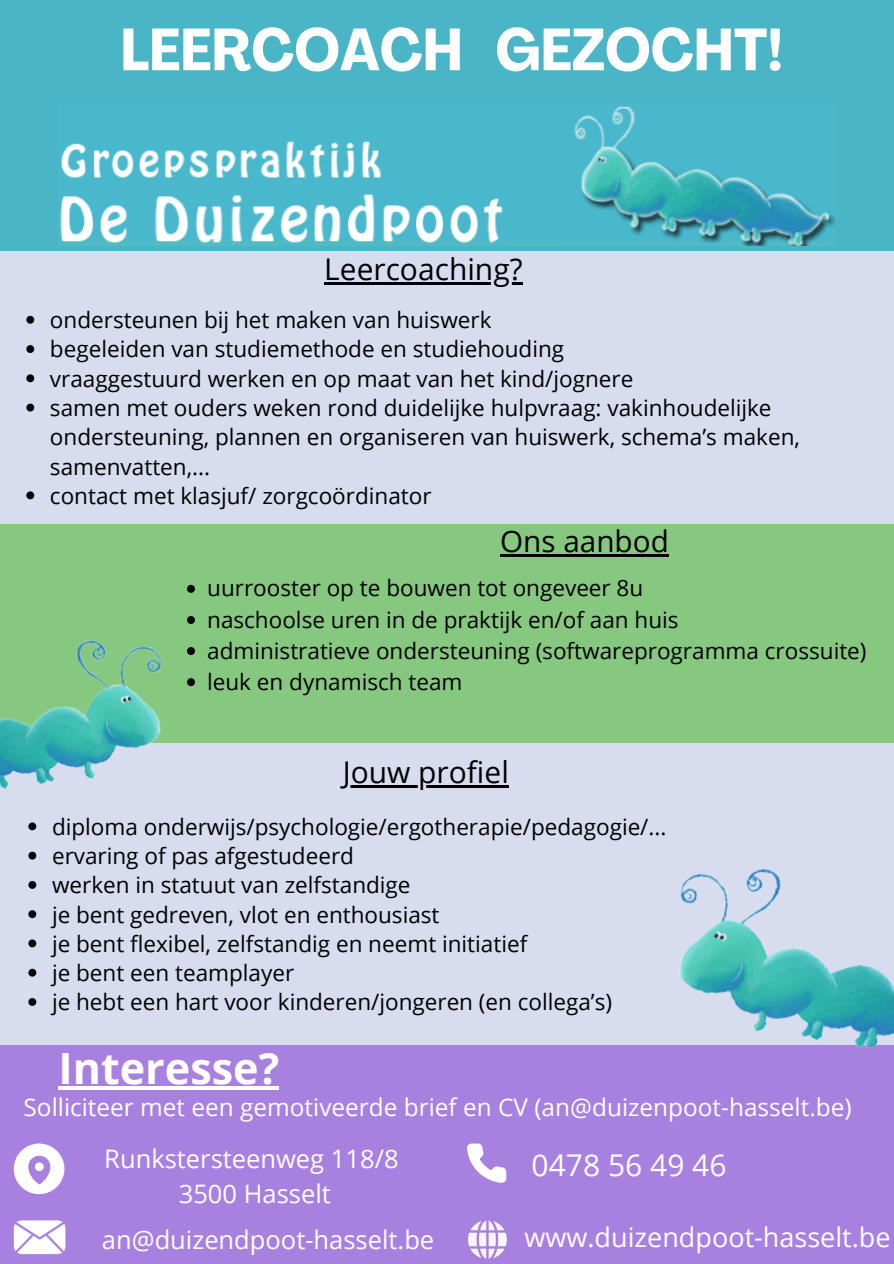
<style>
.page{position:relative;width:894px;height:1264px;background:#fff}
.page>*{position:absolute;margin:0;border:0;box-sizing:border-box;transform-origin:0 0}
.t1{font:700 condensed 58.5px "Agrandir";color:#fff}
.t2{font:700 43.05px "Open Sans";color:#fff}
.t3{font:30px "Open Sans";color:#000}
.t4{font:30px "Open Sans";color:#fff}
.t5{font:29.85px "Open Sans";color:#000}
.t6{font:29.7px "Open Sans";color:#000}
.t7{font:27px "Open Sans";color:#fff}
.t8{font:25.5px "Open Sans";color:#fff}
.t9{font:24.3px "Open Sans";color:#fff}
.t10{font:22.5px/29.2px "Open Sans";color:#000}
</style>
<div class="page">
<div style="left:0;top:0;width:893px;height:1263px;background:#4bb5c8"></div>
<div style="left:0;top:496px;width:893px;height:258px;background:#87c880"></div>
<div style="left:0;top:742px;width:893px;height:338px;background:#d7ddee"></div>
<div style="left:0;top:1045px;width:893px;height:218px;background:#a880e0"></div>
<svg style="left:14px;top:1220px;width:51px;height:33px"></svg>
<svg style="left:468px;top:1220px;width:38px;height:38px"></svg>
<svg style="left:467px;top:1143px;width:39px;height:39px"></svg>
<svg style="left:14px;top:1143px;width:50px;height:51px"></svg>
<img style="left:60px;top:106px;width:775px;height:139px">
<div style="left:0;top:251px;width:893px;height:272px;background:#d7ddee"></div>
<hr style="left:324px;top:282px;width:198px;height:2px;background:#000">
<svg style="left:26px;top:316px;width:8px;height:8px"></svg>
<svg style="left:26px;top:345px;width:8px;height:8px"></svg>
<svg style="left:26px;top:374px;width:8px;height:8px"></svg>
<svg style="left:26px;top:403px;width:8px;height:8px"></svg>
<svg style="left:26px;top:491px;width:8px;height:8px"></svg>
<img style="left:0;top:640px;width:178px;height:149px">
<hr style="left:342px;top:785px;width:167px;height:2px;background:#000">
<svg style="left:28px;top:822px;width:8px;height:8px"></svg>
<svg style="left:28px;top:851px;width:8px;height:8px"></svg>
<svg style="left:28px;top:881px;width:8px;height:7px"></svg>
<svg style="left:28px;top:910px;width:8px;height:8px"></svg>
<svg style="left:28px;top:939px;width:8px;height:8px"></svg>
<svg style="left:28px;top:968px;width:8px;height:8px"></svg>
<svg style="left:28px;top:998px;width:8px;height:7px"></svg>
<img style="left:679px;top:868px;width:214px;height:181px">
<svg style="left:59px;top:1086px;width:220px;height:3px"></svg>
<hr style="left:500px;top:554px;width:168px;height:2px;background:#000">
<svg style="left:187px;top:585px;width:8px;height:8px"></svg>
<svg style="left:187px;top:616px;width:8px;height:8px"></svg>
<svg style="left:187px;top:647px;width:8px;height:8px"></svg>
<svg style="left:187px;top:678px;width:8px;height:8px"></svg>
<h3 class="t1" style="left:120px;top:26px;width:663px">LEERCOACH GEZOCHT!</h3>
<h1 class="t3" style="left:324px;top:248px;width:200px">Leercoaching?</h1>
<p class="t10" style="left:50px;top:305px;width:443px">ondersteunen bij het maken van huiswerk</p>
<h3 class="t10" style="left:50px;top:334px;width:515px">begeleiden van studiemethode en studiehouding</h3>
<p class="t10" style="left:50px;top:363px;width:584px">vraaggestuurd werken en op maat van het kind/jognere</p>
<p class="t10" style="left:50px;top:392px;width:751px">samen met ouders weken rond duidelijke hulpvraag: vakinhoudelijke ondersteuning, plannen en organiseren van huiswerk, schema’s maken, samenvatten,...</p>
<p class="t10" style="left:50px;top:480px;width:383px">contact met klasjuf/ zorgcoördinator</p>
<p class="t6" style="left:500px;top:520px;width:170px">Ons aanbod</p>
<p class="t10" style="left:207px;top:573px;width:437px">uurrooster op te bouwen tot ongeveer 8u</p>
<h2 class="t10" style="left:207px;top:604px;width:473px">naschoolse uren in de praktijk en/of aan huis</h2>
<h4 class="t10" style="left:207px;top:635px;width:660px">administratieve ondersteuning (softwareprogramma crossuite)</h4>
<p class="t10" style="left:207px;top:666px;width:257px">leuk en dynamisch team</p>
<p class="t5" style="left:342px;top:751px;width:168px">Jouw profiel</p>
<p class="t10" style="left:52px;top:811px;width:615px">diploma onderwijs/psychologie/ergotherapie/pedagogie/...</p>
<h3 class="t10" style="left:52px;top:840px;width:303px">ervaring of pas afgestudeerd</h3>
<p class="t10" style="left:52px;top:870px;width:360px">werken in statuut van zelfstandige</p>
<p class="t10" style="left:52px;top:899px;width:389px">je bent gedreven, vlot en enthousiast</p>
<p class="t10" style="left:52px;top:928px;width:476px">je bent flexibel, zelfstandig en neemt initiatief</p>
<p class="t10" style="left:52px;top:957px;width:244px">je bent een teamplayer</p>
<p class="t10" style="left:52px;top:987px;width:561px">je hebt een hart voor kinderen/jongeren (en collega’s)</p>
<p class="t2" style="left:59px;top:1037px;width:222px">Interesse?</p>
<p class="t9" style="left:24px;top:1090px;width:829px">Solliciteer met een gemotiveerde brief en CV (an@duizenpoot-hasselt.be)</p>
<p class="t8" style="left:104px;top:1140px;width:296px">Runkstersteenweg 118/8</p>
<p class="t4" style="left:531px;top:1144px;width:196px">0478 56 49 46</p>
<p class="t8" style="left:179px;top:1175px;width:153px">3500 Hasselt</p>
<p class="t8" style="left:102px;top:1221px;width:334px">an@duizendpoot-hasselt.be</p>
<p class="t7" style="left:524px;top:1217px;width:367px">www.duizendpoot-hasselt.be</p>
</div>
